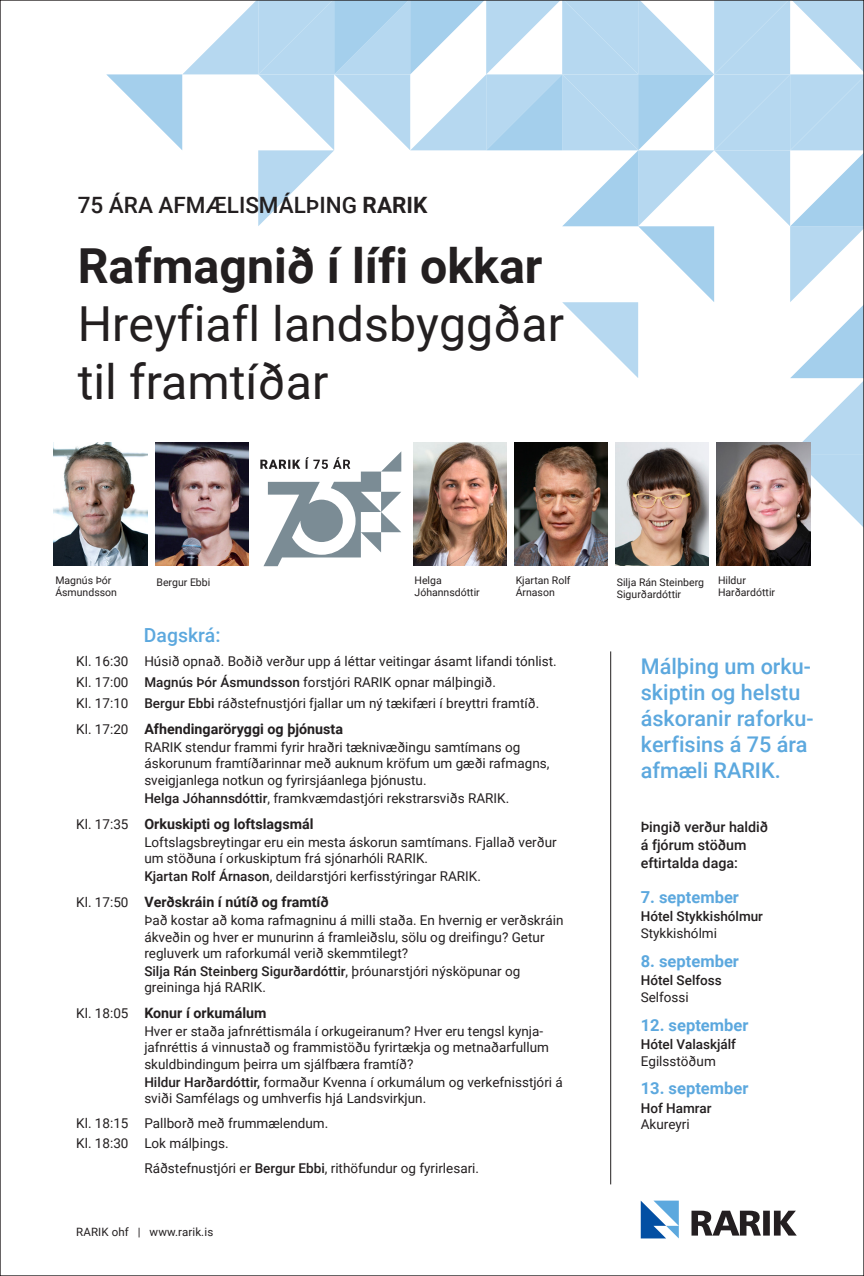
<style>
.page{position:relative;width:864px;height:1276px;background:#fff}
.page>*{position:absolute;margin:0;border:0;box-sizing:border-box;transform-origin:0 0}
.t1{font:48.3px/57.9px "Roboto";color:#231f20}
.t2{font:700 48.3px "Roboto";color:#231f20}
.t3{font:500 22.5px "Roboto";color:#231f20}
.t4{font:500 21.6px "Roboto";color:#5ca8de}
.t5{font:500 19.35px "Roboto";color:#5ca8de}
.t6{font:700 16.5px "Roboto";color:#5ca8de}
.t7{font:700 14.25px "Roboto";color:#231f20}
.t8{font:500 14.25px/18px "Roboto";color:#231f20}
.t9{font:13.5px/16.2px "Roboto";color:#231f20}
.t10{font:500 13.5px/17.1px "Roboto";color:#231f20}
.t11{font:11.55px "Roboto";letter-spacing:.01em;color:#231f20}
.t12{font:10.5px/12.6px "Roboto";color:#231f20}
.s1{font-weight:700}
.s2{font-weight:500}
.s3{font-weight:400;font-size:13.5px}
.s4{font-weight:400}
</style>
<div class="page">
<svg style="left:691px;top:1210px;width:105px;height:25px"></svg>
<svg style="left:640px;top:1200px;width:38px;height:38px"></svg>
<img style="left:54px;top:442px;width:52px;height:123px">
<svg style="left:106px;top:2px;width:755px;height:564px"></svg>
<hr style="left:610px;top:651px;width:1px;height:533px;background:#231f20">
<p class="t3" style="left:78px;top:190px;width:351px">75 ÁRA AFMÆLISMÁLÞING <span class="s1">RARIK</span></p>
<p class="t2" style="left:78px;top:232px;width:466px">Rafmagnið í lífi okkar</p>
<p class="t1" style="left:78px;top:293px;width:487px">Hreyfiafl landsbyggðar til framtíðar</p>
<p class="t12" style="left:55px;top:573px;width:58px">Magnús Þór</p>
<p class="t12" style="left:156px;top:575px;width:55px">Bergur Ebbi</p>
<p class="t12" style="left:55px;top:586px;width:63px">Ásmundsson</p>
<p class="t12" style="left:515px;top:573px;width:56px">Kjartan Rolf<br>Árnason</p>
<p class="t12" style="left:717px;top:573px;width:59px">Hildur<br>Harðardóttir</p>
<p class="t12" style="left:414px;top:573px;width:67px">Helga<br>Jóhannsdóttir</p>
<p class="t12" style="left:616px;top:575px;width:89px">Silja Rán Steinberg<br>Sigurðardóttir</p>
<p class="t5" style="left:144px;top:622px;width:78px">Dagskrá:</p>
<p class="t9" style="left:76px;top:652px;width:482px">Kl. 16:30 Húsið opnað. Boðið verður upp á léttar veitingar ásamt lifandi tónlist.</p>
<p class="t9" style="left:76px;top:673px;width:421px">Kl. 17:00 <span class="s2">Magnús Þór Ásmundsson</span> forstjóri RARIK opnar málþingið.</p>
<p class="t9" style="left:76px;top:695px;width:464px">Kl. 17:10 <span class="s2">Bergur Ebbi</span> ráðstefnustjóri fjallar um ný tækifæri í breyttri framtíð.</p>
<p class="t7" style="left:76px;top:719px;width:268px"><span class="s3">Kl. 17:20</span> Afhendingaröryggi og þjónusta</p>
<p class="t9" style="left:144px;top:739px;width:406px">RARIK stendur frammi fyrir hraðri tæknivæðingu samtímans og áskorunum framtíðarinnar með auknum kröfum um gæði rafmagns, sveigjanlega notkun og fyrirsjáanlega þjónustu.</p>
<p class="t9" style="left:144px;top:789px;width:366px"><span class="s2">Helga Jóhannsdóttir</span>, framkvæmdastjóri rekstrarsviðs RARIK.</p>
<p class="t7" style="left:76px;top:813px;width:238px"><span class="s3">Kl. 17:35</span> Orkuskipti og loftslagsmál</p>
<p class="t9" style="left:144px;top:833px;width:413px">Loftslagsbreytingar eru ein mesta áskorun samtímans. Fjallað verður um stöðuna í orkuskiptum frá sjónarhóli RARIK.</p>
<p class="t9" style="left:144px;top:868px;width:338px"><span class="s2">Kjartan Rolf Árnason</span>, deildarstjóri kerfisstýringar RARIK.</p>
<p class="t7" style="left:76px;top:892px;width:254px"><span class="s3">Kl. 17:50</span> Verðskráin í nútíð og framtíð</p>
<p class="t9" style="left:144px;top:912px;width:420px">Það kostar að koma rafmagninu á milli staða. En hvernig er verðskráin ákveðin og hver er munurinn á framleiðslu, sölu og dreifingu? Getur regluverk um raforkumál verið skemmtilegt?</p>
<p class="t9" style="left:144px;top:962px;width:377px"><span class="s2">Silja Rán Steinberg Sigurðardóttir</span>, þróunarstjóri nýsköpunar og greininga hjá RARIK.</p>
<p class="t7" style="left:76px;top:1003px;width:192px"><span class="s3">Kl. 18:05</span> Konur í orkumálum</p>
<p class="t9" style="left:144px;top:1022px;width:406px">Hver er staða jafnréttismála í orkugeiranum? Hver eru tengsl kynja&shy;jafnréttis á vinnustað og frammistöðu fyrirtækja og metnaðarfullum skuldbindingum þeirra um sjálfbæra framtíð?</p>
<p class="t9" style="left:144px;top:1073px;width:420px"><span class="s2">Hildur Harðardóttir,</span> formaður Kvenna í orkumálum og verkefnisstjóri á sviði Samfélags og umhverfis hjá Landsvirkjun.</p>
<p class="t9" style="left:76px;top:1114px;width:253px">Kl. 18:15 Pallborð með frummælendum.</p>
<p class="t9" style="left:76px;top:1135px;width:154px">Kl. 18:30 Lok málþings.</p>
<p class="t9" style="left:144px;top:1159px;width:336px">Ráðstefnustjóri er <span class="s2">Bergur Ebbi</span>, rithöfundur og fyrirlesari.</p>
<p class="t11" style="left:76px;top:1223px;width:138px">RARIK ohf | www.rarik.is</p>
<p class="t4" style="left:640px;top:651px;width:172px">Málþing um orku-</p>
<p class="t4" style="left:640px;top:677px;width:161px">skiptin og helstu</p>
<p class="t4" style="left:640px;top:703px;width:174px">áskoranir raforku-</p>
<p class="t4" style="left:640px;top:729px;width:168px">kerfisins á 75 ára</p>
<p class="t4" style="left:640px;top:755px;width:141px">afmæli RARIK.</p>
<p class="t8" style="left:640px;top:817px;width:129px">Þingið verður haldið á fjórum stöðum eftirtalda daga:</p>
<p class="t6" style="left:640px;top:885px;width:100px">7. september</p>
<p class="t10" style="left:640px;top:907px;width:124px">Hótel Stykkishólmur<br><span class="s4">Stykkishólmi</span></p>
<p class="t6" style="left:640px;top:949px;width:100px">8. september</p>
<p class="t10" style="left:640px;top:971px;width:83px">Hótel Selfoss</p>
<p class="t9" style="left:640px;top:989px;width:50px">Selfossi</p>
<p class="t6" style="left:640px;top:1013px;width:109px">12. september</p>
<p class="t10" style="left:640px;top:1036px;width:97px;line-height:16.2px">Hótel Valaskjálf<br><span class="s4">Egilsstöðum</span></p>
<p class="t6" style="left:640px;top:1077px;width:109px">13. september</p>
<p class="t10" style="left:640px;top:1099px;width:72px">Hof Hamrar</p>
<p class="t9" style="left:640px;top:1115px;width:51px">Akureyri</p>
</div>
